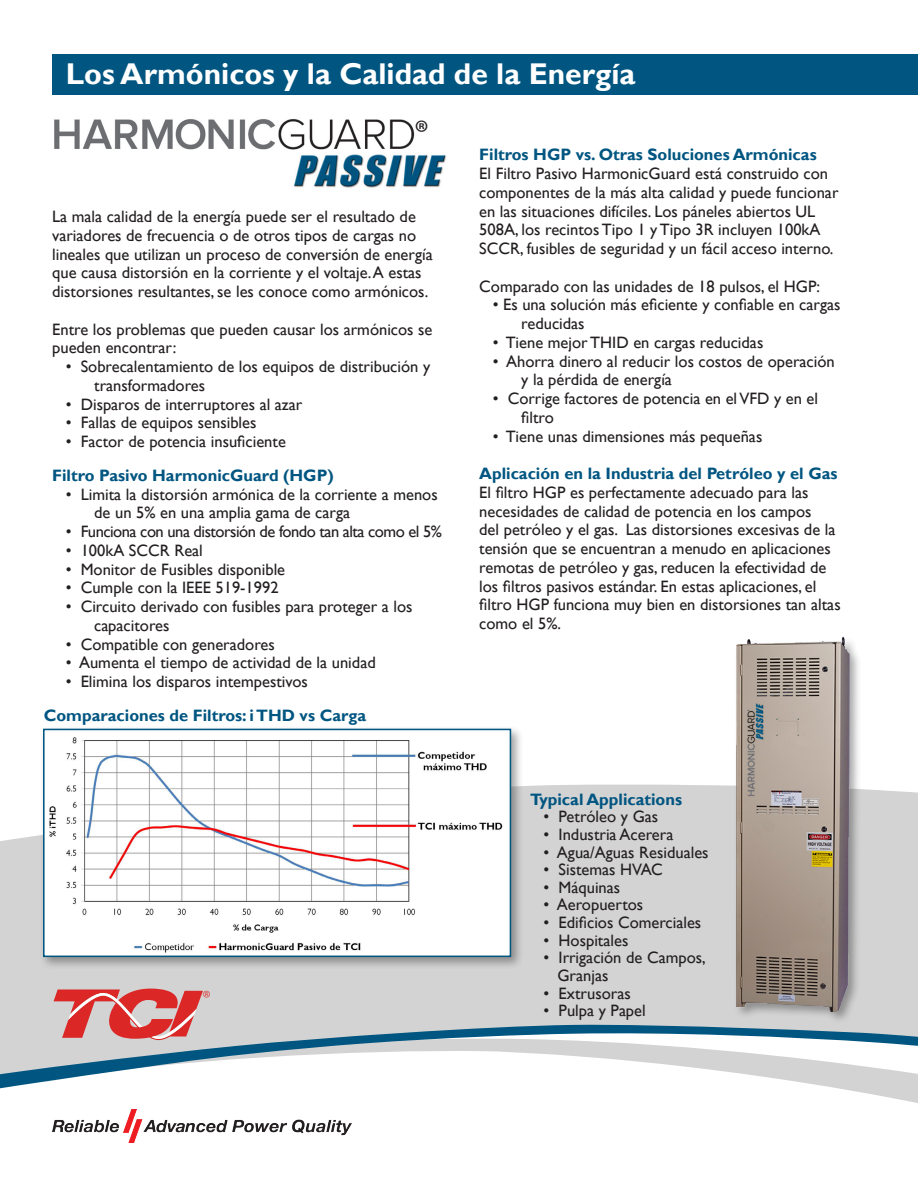
<style>
.page{position:relative;width:918px;height:1188px;background:#fff}
.page>*{position:absolute;margin:0;border:0;box-sizing:border-box;transform-origin:0 0}
.t1{font:34.35px "Myriad Pro";color:#231f20}
.t2{font:700 30px "Gill Sans";color:#fff}
.t3{font:16.5px/18.8px "Gill Sans";color:#231f20}
.t4{font:700 16.5px "Gill Sans";color:#005581}
.t5{font:16.5px "Gill Sans";letter-spacing:-.03em;color:#231f20}
.t6{font:15px "Myriad";color:#dc2727}
</style>
<div class="page">
<div style="left:0;top:784px;width:918px;height:230px;background:#d3d3d3"></div>
<svg style="left:0;top:1024px;width:918px;height:108px"></svg>
<svg style="left:54px;top:989px;width:149px;height:51px;background:#d97b7b"></svg>
<img style="left:53px;top:1109px;width:298px;height:34px">
<img style="left:718px;top:636px;width:150px;height:389px">
<img style="left:54px;top:119px;width:392px;height:69px">
<div style="left:413px;top:117px;width:24px;height:10px;background:#fff"></div>
<div style="left:40px;top:725px;width:484px;height:245px;background:#231f20;opacity:.4"></div>
<img style="left:47px;top:732px;width:461px;height:222px">
<div style="left:43px;top:729px;width:468px;height:228px;border:2px solid #005581"></div>
<div style="left:52px;top:54px;width:866px;height:40px;background:#005581"></div>
<p class="t2" style="left:66px;top:56px;width:571px">Los Armónicos y la Calidad de la Energía</p>
<p class="t1" style="left:414px;top:112px;width:16px">®</p>
<p class="t3" style="left:52px;top:208px;width:382px">La mala calidad de la energía puede ser el resultado de variadores de frecuencia o de otros tipos de cargas no lineales que utilizan un proceso de conversión de energía que causa distorsión en la corriente y el voltaje. A estas distorsiones resultantes, se les conoce como armónicos.</p>
<p class="t3" style="left:52px;top:320px;width:382px">Entre los problemas que pueden causar los armónicos se pueden encontrar:</p>
<p class="t3" style="left:94px;top:358px;width:338px;text-indent:-28px">• Sobrecalentamiento de los equipos de distribución y transformadores</p>
<p class="t3" style="left:66px;top:395px;width:238px">• Disparos de interruptores al azar</p>
<p class="t3" style="left:66px;top:414px;width:192px">• Fallas de equipos sensibles</p>
<p class="t3" style="left:66px;top:433px;width:222px">• Factor de potencia insuficiente</p>
<p class="t4" style="left:52px;top:465px;width:283px">Filtro Pasivo HarmonicGuard (HGP)</p>
<p class="t3" style="left:94px;top:485px;width:345px;text-indent:-28px">• Limita la distorsión armónica de la corriente a menos de un 5% en una amplia gama de carga</p>
<p class="t5" style="left:66px;top:522px;width:378px">• Funciona con una distorsión de fondo tan alta como el 5%</p>
<p class="t3" style="left:66px;top:541px;width:139px">• 100kA SCCR Real</p>
<p class="t3" style="left:66px;top:560px;width:221px">• Monitor de Fusibles disponible</p>
<p class="t3" style="left:66px;top:579px;width:214px">• Cumple con la IEEE 519-1992</p>
<p class="t3" style="left:94px;top:598px;width:320px;text-indent:-28px">• Circuito derivado con fusibles para proteger a los capacitores</p>
<p class="t3" style="left:66px;top:635px;width:211px">• Compatible con generadores</p>
<p class="t3" style="left:66px;top:654px;width:312px">• Aumenta el tiempo de actividad de la unidad</p>
<p class="t3" style="left:66px;top:673px;width:244px">• Elimina los disparos intempestivos</p>
<p class="t4" style="left:44px;top:706px;width:324px">Comparaciones de Filtros: i THD vs Carga</p>
<p class="t6" style="left:203px;top:989px;width:9px">®</p>
<p class="t4" style="left:479px;top:145px;width:339px">Filtros HGP vs. Otras Soluciones Armónicas</p>
<p class="t3" style="left:479px;top:164px;width:361px">El Filtro Pasivo HarmonicGuard está construido con componentes de la más alta calidad y puede funcionar en las situaciones difíciles. Los páneles abiertos UL 508A, los recintos Tipo 1 y Tipo 3R incluyen 100kA SCCR, fusibles de seguridad y un fácil acceso interno.</p>
<p class="t3" style="left:479px;top:277px;width:342px">Comparado con las unidades de 18 pulsos, el HGP:</p>
<p class="t3" style="left:521px;top:296px;width:321px;text-indent:-28px">• Es una solución más eficiente y confiable en cargas reducidas</p>
<p class="t3" style="left:493px;top:333px;width:272px">• Tiene mejor THID en cargas reducidas</p>
<p class="t3" style="left:521px;top:352px;width:315px;text-indent:-28px">• Ahorra dinero al reducir los costos de operación y la pérdida de energía</p>
<p class="t3" style="left:521px;top:389px;width:298px;text-indent:-28px">• Corrige factores de potencia en el VFD y en el filtro</p>
<p class="t3" style="left:493px;top:427px;width:271px">• Tiene unas dimensiones más pequeñas</p>
<p class="t4" style="left:479px;top:464px;width:360px">Aplicación en la Industria del Petróleo y el Gas</p>
<p class="t3" style="left:479px;top:483px;width:363px">El filtro HGP es perfectamente adecuado para las necesidades de calidad de potencia en los campos<br>del petróleo y el gas. Las distorsiones excesivas de la tensión que se encuentran a menudo en aplicaciones remotas de petróleo y gas, reducen la efectividad de los filtros pasivos estándar. En estas aplicaciones, el filtro HGP funciona muy bien en distorsiones tan altas como el 5%.</p>
<p class="t4" style="left:530px;top:789px;width:154px">Typical Applications</p>
<p class="t3" style="left:544px;top:808px;width:116px">• Petróleo y Gas</p>
<p class="t3" style="left:544px;top:825px;width:131px">• Industria Acerera</p>
<p class="t3" style="left:544px;top:843px;width:167px">• Agua/Aguas Residuales</p>
<p class="t3" style="left:544px;top:861px;width:121px">• Sistemas HVAC</p>
<p class="t3" style="left:544px;top:878px;width:78px">• Máquinas</p>
<p class="t3" style="left:544px;top:896px;width:101px">• Aeropuertos</p>
<p class="t3" style="left:544px;top:913px;width:159px">• Edificios Comerciales</p>
<p class="t3" style="left:544px;top:931px;width:86px">• Hospitales</p>
<p class="t3" style="left:544px;top:949px;width:164px">• Irrigación de Campos,</p>
<p class="t3" style="left:557px;top:966px;width:53px">Granjas</p>
<p class="t3" style="left:544px;top:984px;width:89px">• Extrusoras</p>
<p class="t3" style="left:544px;top:1002px;width:104px">• Pulpa y Papel</p>
</div>
